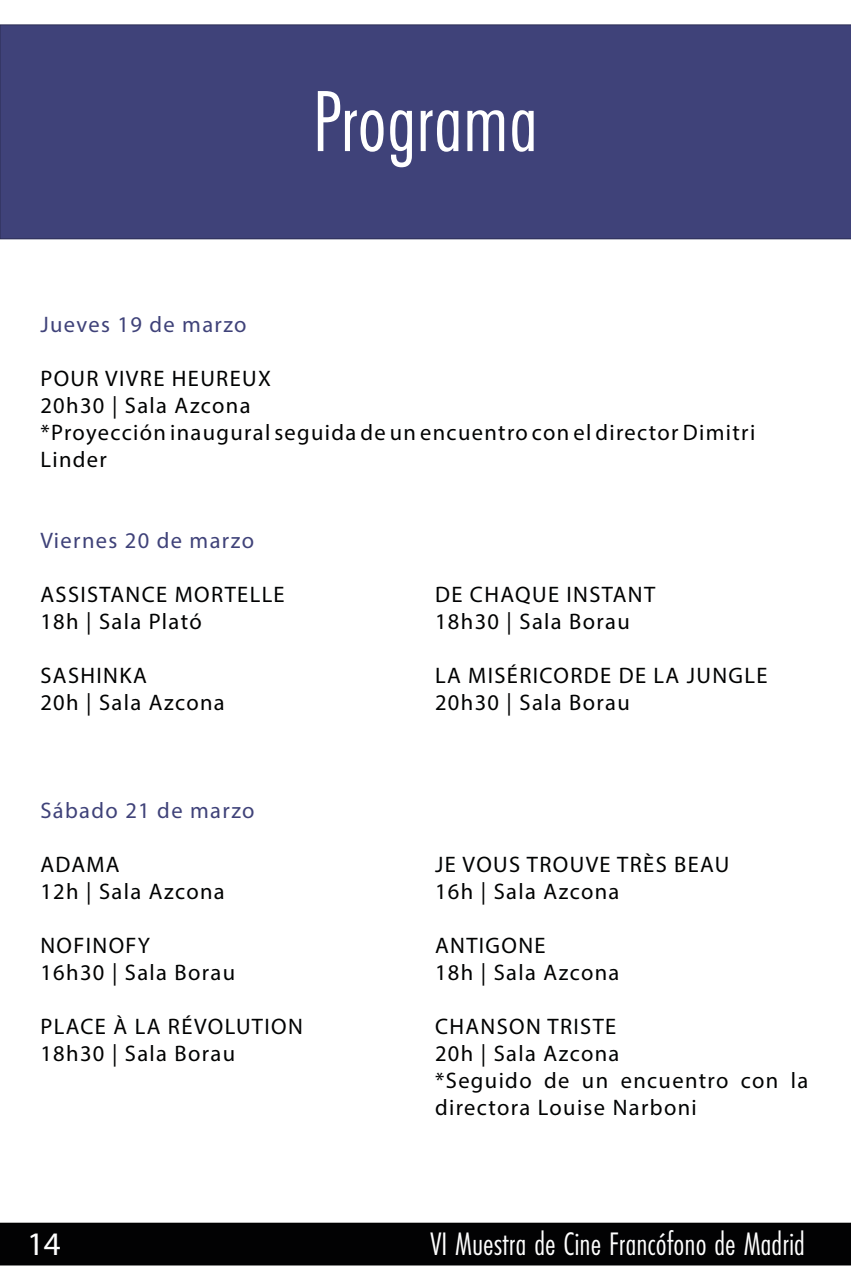
<style>
.page{position:relative;width:851px;height:1276px;background:#fff}
.page>*{position:absolute;margin:0;border:0;box-sizing:border-box;transform-origin:0 0}
.t1{font:90px "Futura PT Cond";letter-spacing:-.005em;color:#fff}
.t2{font:33.75px "Futura PT Cond";color:#fff}
.t3{font:33px "Myriad Pro";color:#fff}
.t4{font:22.5px/27px "Myriad Pro";letter-spacing:.06em;color:#010202}
.t5{font:22.5px "Myriad Pro";letter-spacing:.06em;color:#3f4279}
</style>
<div class="page">
<div style="left:0;top:24px;width:850px;height:215px;background:#3f4279"></div>
<div style="left:0;top:1222px;width:850px;height:43px;background:#020203"></div>
<h1 class="t1" style="left:313px;top:69px;width:227px">Programa</h1>
<p class="t5" style="left:40px;top:310px;width:208px">Jueves 19 de marzo</p>
<p class="t4" style="left:40px;top:364px;width:716px">POUR VIVRE HEUREUX<br>20h30 | Sala Azcona<br>*Proyección inaugural seguida de un encuentro con el director Dimitri<br>Linder</p>
<p class="t5" style="left:40px;top:526px;width:215px">Viernes 20 de marzo</p>
<p class="t4" style="left:40px;top:580px;width:246px">ASSISTANCE MORTELLE<br>18h | Sala Plató</p>
<p class="t4" style="left:40px;top:661px;width:186px">SASHINKA<br>20h | Sala Azcona</p>
<p class="t5" style="left:40px;top:796px;width:215px">Sábado 21 de marzo</p>
<p class="t4" style="left:40px;top:850px;width:186px">ADAMA<br>12h | Sala Azcona</p>
<p class="t4" style="left:40px;top:931px;width:196px">NOFINOFY<br>16h30 | Sala Borau</p>
<p class="t4" style="left:40px;top:1012px;width:264px">PLACE À LA RÉVOLUTION<br>18h30 | Sala Borau</p>
<p class="t4" style="left:435px;top:580px;width:222px">DE CHAQUE INSTANT<br>18h30 | Sala Borau</p>
<p class="t4" style="left:435px;top:661px;width:334px">LA MISÉRICORDE DE LA JUNGLE<br>20h30 | Sala Borau</p>
<p class="t4" style="left:435px;top:850px;width:296px">JE VOUS TROUVE TRÈS BEAU<br>16h | Sala Azcona</p>
<p class="t4" style="left:435px;top:931px;width:186px">ANTIGONE<br>18h | Sala Azcona</p>
<p class="t4" style="left:435px;top:1012px;width:375px">CHANSON TRISTE<br>20h | Sala Azcona<br>*Seguido de un encuentro con la directora Louise Narboni</p>
<h3 class="t3" style="left:27px;top:1223px;width:35px">14</h3>
<h2 class="t2" style="left:430px;top:1224px;width:376px">VI Muestra de Cine Francófono de Madrid</h2>
</div>
